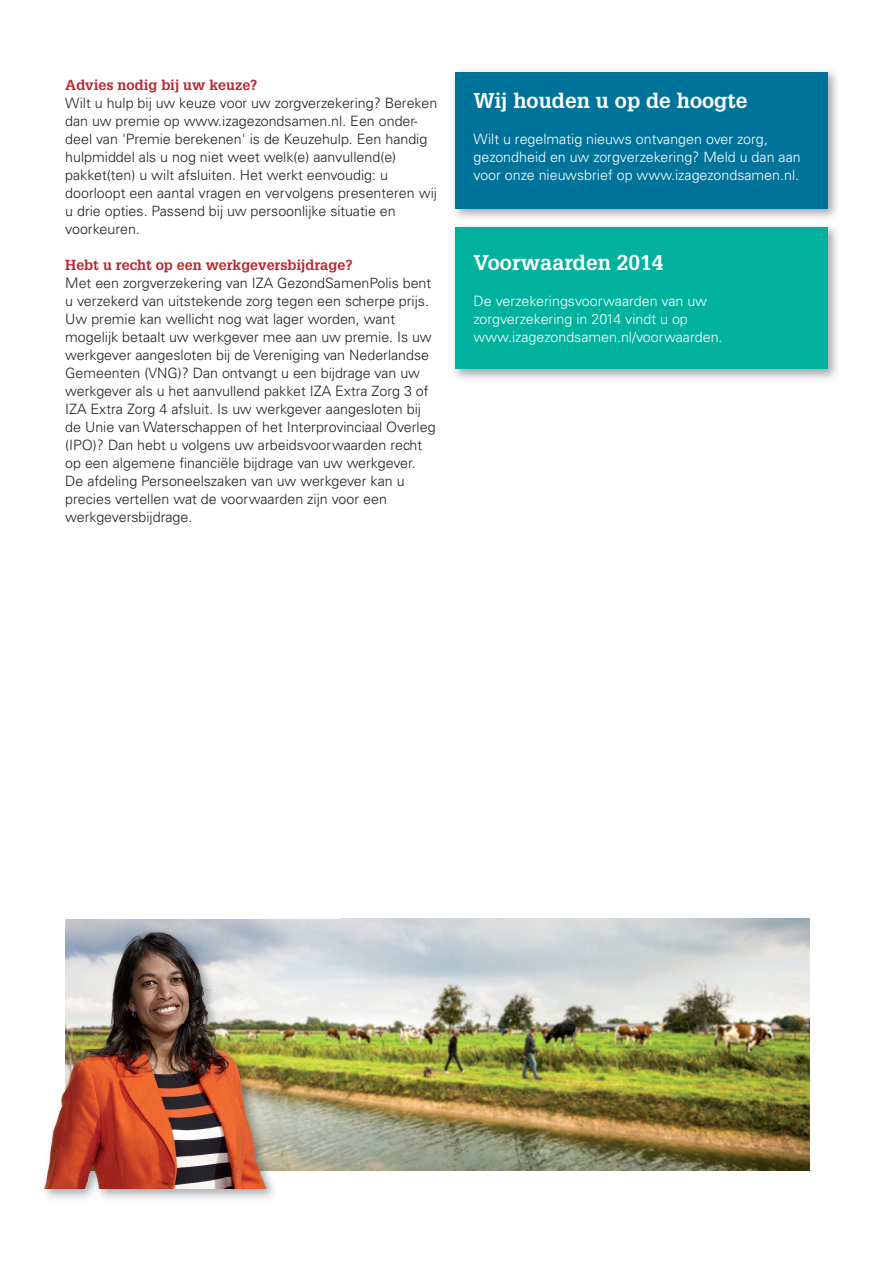
<style>
.page{position:relative;width:893px;height:1263px;background:#fff}
.page>*{position:absolute;margin:0;border:0;box-sizing:border-box;transform-origin:0 0}
.t1{font:700 21px "Glypha";color:#fff}
.t2{font:300 14.25px/18px "Univers";color:#231f20}
.t3{font:300 14.25px/18px "Univers";color:#fff}
.t4{font:700 14.25px "Glypha";color:#b7282e}
</style>
<div class="page">
<img style="left:454px;top:71px;width:383px;height:147px">
<div style="left:455px;top:72px;width:373px;height:136px;background:#00739a"></div>
<img style="left:454px;top:226px;width:383px;height:153px">
<div style="left:455px;top:227px;width:373px;height:142px;background:#00b19d"></div>
<img style="left:339px;top:919px;width:470px;height:252px">
<img style="left:88px;top:1171px;width:186px;height:18px">
<img style="left:278px;top:969px;width:61px;height:202px">
<img style="left:44px;top:1091px;width:44px;height:98px">
<img style="left:65px;top:928px;width:213px;height:243px">
<p class="t4" style="left:65px;top:76px;width:194px">Advies nodig bij uw keuze?</p>
<p class="t2" style="left:65px;top:94px;width:373px">Wilt u hulp bij uw keuze voor uw zorgver zekering? Bereken dan uw premie op www.izagezondsamen.nl. Een onder&shy;deel van 'Premie berekenen' is de Keuzehulp. Een handig hulpmiddel als u nog niet weet welk(e) aanvullend(e) pakket(ten) u wilt afsluiten. Het werkt eenvoudig: u<br>door loopt een aantal vragen en vervolgens presenteren wij u drie opties. Passend bij uw persoonlijke situatie en voorkeuren.</p>
<p class="t4" style="left:65px;top:256px;width:289px">Hebt u recht op een werkgeversbijdrage?</p>
<p class="t2" style="left:65px;top:274px;width:372px">Met een zorgverzekering van IZA GezondSamenPolis bent u verzekerd van uitstekende zorg tegen een scherpe prijs.<br>Uw premie kan wellicht nog wat lager worden, want mogelijk betaalt uw werkgever mee aan uw premie. Is uw werkgever aangesloten bij de Vereniging van Nederlandse Gemeenten (VNG)? Dan ontvangt u een bijdrage van uw werkgever als u het aanvullend pakket IZA Extra Zorg 3 of IZA Extra Zorg 4 afsluit. Is uw werkgever aangesloten bij de Unie van Waterschappen of het Interprovinciaal Overleg (IPO)? Dan hebt u volgens uw arbeidsvoorwaarden recht op een algemene financiële bijdrage van uw werkgever.<br>De afdeling Personeelszaken van uw werkgever kan u precies vertellen wat de voorwaarden zijn voor een werkgeversbijdrage.</p>
<h1 class="t1" style="left:473px;top:88px;width:276px">Wij houden u op de hoogte</h1>
<p class="t3" style="left:473px;top:130px;width:329px">Wilt u regelmatig nieuws ontvangen over zorg, gezondheid en uw zorgverzekering? Meld u dan aan voor onze nieuwsbrief op www.izagezondsamen.nl.</p>
<h1 class="t1" style="left:473px;top:250px;width:192px">Voorwaarden 2014</h1>
<p class="t3" style="left:473px;top:292px;width:251px">De verzekeringsvoorwaarden van uw zorgverzekering in 2014 vindt u op www.izagezondsamen.nl/voorwaarden.</p>
</div>
